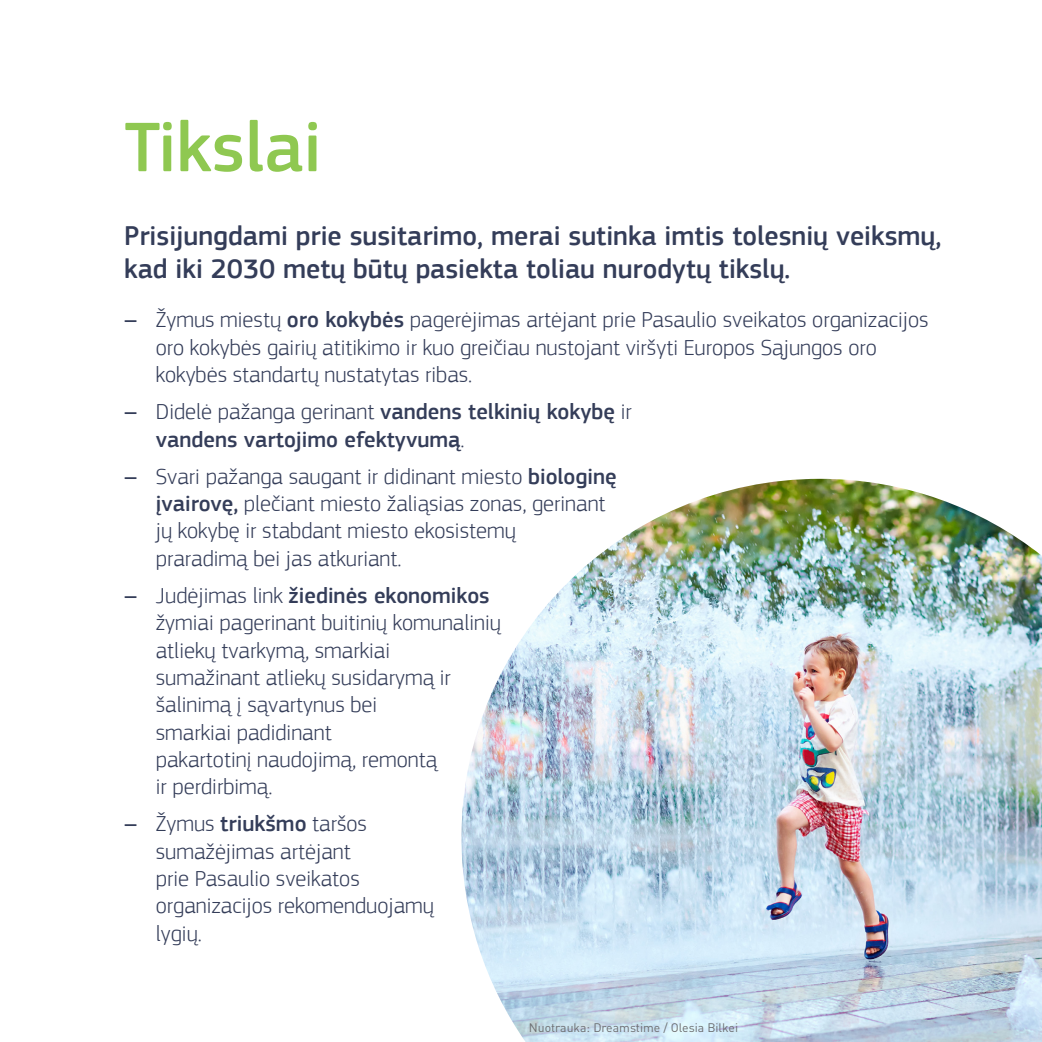
<style>
.page{position:relative;width:1042px;height:1042px;background:#fff}
.page>*{position:absolute;margin:0;border:0;box-sizing:border-box;transform-origin:0 0}
.Heading{font:500 72.8px "EC Square Sans Pro";color:#8fc851}
.Copy{font:500 28px/33.6px "EC Square Sans Pro";color:#343d59}
.t1{font:300 22.75px/27.3px "EC Square Sans Pro";color:#343d59}
.t2{font:500 22.75px/27.3px "EC Square Sans Pro";color:#343d59}
.Copy-2{font:12.25px "DIN Pro";color:#6c6d70}
.s1{font-weight:500}
.s2{font-weight:300}
</style>
<div class="page">
<img style="left:461px;top:479px;width:581px;height:563px">
<p class="Heading" style="left:124px;top:105px;width:199px">Tikslai</p>
<p class="Copy" style="left:124px;top:219px;width:819px">Prisijungdami prie susitarimo, merai sutinka imtis tolesnių veiksmų, kad iki 2030 metų būtų pasiekta toliau nurodytų tikslų.</p>
<p class="t1" style="left:156px;top:306px;width:774px;text-indent:-32px"><span class="s1">‒</span> Žymus miestų <span class="s1">oro kokybės</span> pagerėjimas artėjant prie Pasaulio sveikatos organizacijos oro kokybės gairių atitikimo ir kuo greičiau nustojant viršyti Europos Sąjungos oro kokybės standartų nustatytas ribas.</p>
<p class="t2" style="left:156px;top:399px;width:477px;text-indent:-32px">‒ <span class="s2">Didelė pažanga gerinant</span> vandens telkinių kokybę <span class="s2">ir </span>vandens vartojimo efektyvumą<span class="s2">.</span></p>
<p class="t1" style="left:156px;top:462px;width:462px;text-indent:-32px"><span class="s1">‒</span> Svari pažanga saugant ir didinant miesto <span class="s1">biologinę įvairovę,</span> plečiant miesto žaliąsias zonas, gerinant jų kokybę ir stabdant miesto ekosistemų<br>praradimą bei jas atkuriant.</p>
<p class="t1" style="left:156px;top:582px;width:347px;text-indent:-32px"><span class="s1">‒</span> Judėjimas link <span class="s1">žiedinės ekonomikos </span>žymiai pagerinant buitinių komunalinių atliekų tvarkymą, smarkiai<br>sumažinant atliekų susidarymą ir šalinimą į sąvartynus bei<br>smarkiai padidinant<br>pakartotinį naudojimą, remontą<br>ir perdirbimą.</p>
<p class="t1" style="left:156px;top:810px;width:280px;text-indent:-32px"><span class="s1">‒</span> Žymus <span class="s1">triukšmo</span> taršos sumažėjimas artėjant<br>prie Pasaulio sveikatos organizacijos rekomenduojamų lygių.</p>
<p class="Copy-2" style="left:529px;top:1018px;width:211px">Nuotrauka: Dreamstime / Olesia Bilkei</p>
</div>
